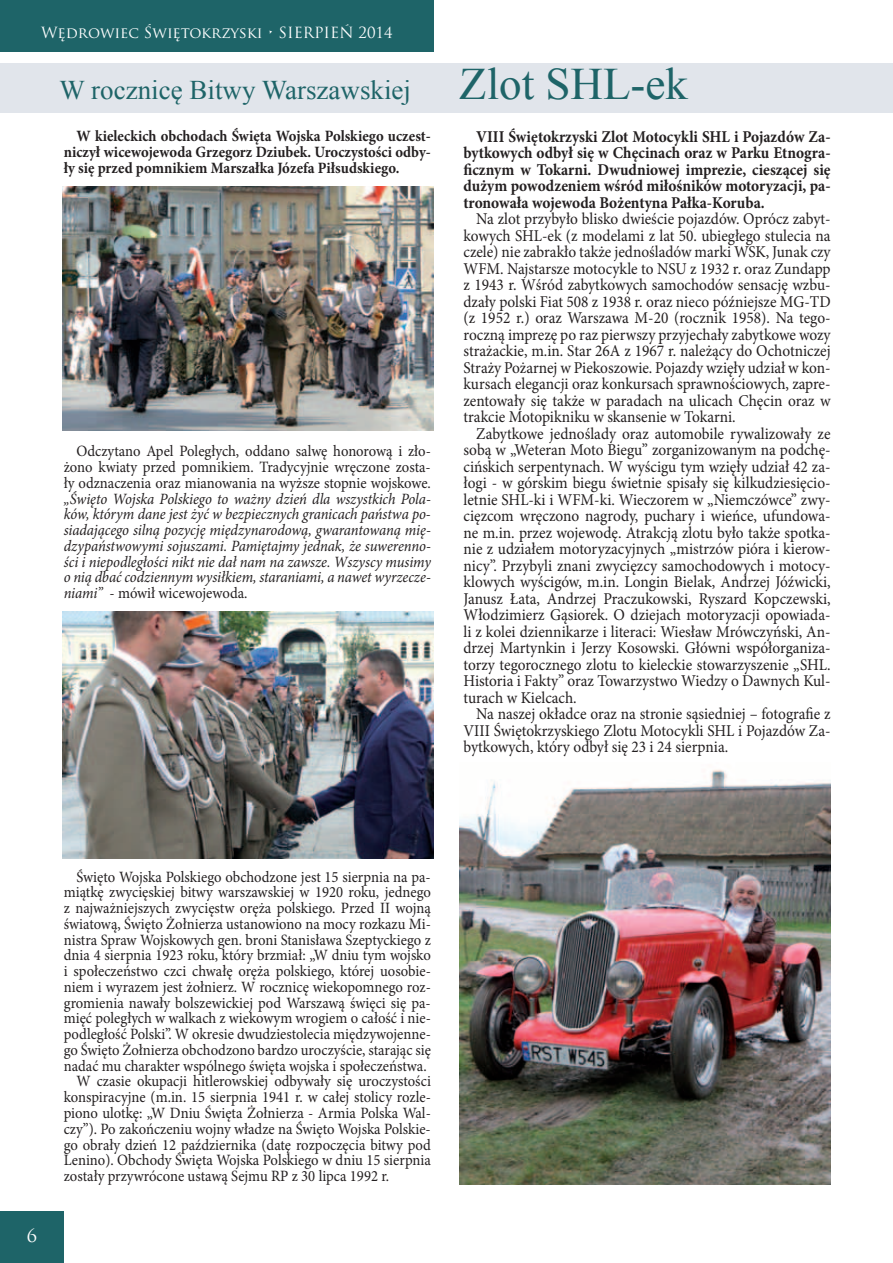
<style>
.page{position:relative;width:893px;height:1263px;background:#fff}
.page>*{position:absolute;margin:0;border:0;box-sizing:border-box;transform-origin:0 0}
.t1{font:27px "Times New Roman";color:#1e6468}
.t2{font:18px "Trajan Pro";color:#fff}
.t3{font:16.5px/16.5px "Minion Pro";color:#231f20;text-align:justify;scale:.93 1}
.t4{font:700 16.5px/16.5px "Minion Pro";color:#231f20;text-align:justify;scale:.93 1}
.t5{font:15.75px/15.8px "Minion Pro";color:#231f20;text-align:justify;scale:.93 1}
.t6{font:italic 15.75px/15.8px "Minion Pro";letter-spacing:-.005em;color:#231f20;text-align:justify;scale:.93 1}
.t7{font:700 15.75px/15.8px "Minion Pro";color:#231f20;text-align:justify;scale:.93 1}
.t8{font:15px "Trajan Pro";color:#fff}
.s1{font-size:45px}
.s2{font-style:normal}
</style>
<div class="page">
<div style="left:0;top:0;width:434px;height:51px;background:#1e6468"></div>
<div style="left:0;top:1212px;width:64px;height:51px;background:#1e6468"></div>
<div style="left:0;top:63px;width:893px;height:50px;background:#e1e5eb"></div>
<img style="left:459px;top:769px;width:372px;height:415px">
<img style="left:63px;top:186px;width:371px;height:244px">
<img style="left:63px;top:611px;width:371px;height:247px">
<p class="t8" style="left:41px;top:23px;width:353px">Wędrowiec Świętokrzyski • SIERPIEŃ 2014</p>
<h1 class="t1" style="left:60px;top:72px;width:630px">W rocznicę Bitwy Warszawskiej <span class="s1">Zlot SHL-ek</span></h1>
<p class="t4" style="left:463px;top:128px;width:396px;text-indent:13px">VIII Świętokrzyski Zlot Motocykli SHL i Pojazdów Za&shy;bytkowych odbył się w Chęcinach oraz w Parku Etnogra&shy;ficznym w Tokarni. Dwudniowej imprezie, cieszącej się dużym powodzeniem wśród miłośników motoryzacji, pa&shy;tronowała wojewoda Bożentyna Pałka-Koruba.</p>
<p class="t3" style="left:463px;top:211px;width:396px;text-indent:13px">Na zlot przybyło blisko dwieście pojazdów. Oprócz zabyt&shy;kowych SHL-ek (z modelami z lat 50. ubiegłego stulecia na czele) nie zabrakło także jednośladów marki WSK, Junak czy WFM. Najstarsze motocykle to NSU z 1932 r. oraz Zundapp z 1943 r. Wśród zabytkowych samochodów sensację wzbu&shy;dzały polski Fiat 508 z 1938 r. oraz nieco późniejsze MG-TD (z 1952 r.) oraz Warszawa M-20 (rocznik 1958). Na tego&shy;roczną imprezę po raz pierwszy przyjechały zabytkowe wozy strażackie, m.in. Star 26A z 1967 r. należący do Ochotniczej Straży Pożarnej w Piekoszowie. Pojazdy wzięły udział w kon&shy;kursach elegancji oraz konkursach sprawnościowych, zapre&shy;zentowały się także w paradach na ulicach Chęcin oraz w trakcie Motopikniku w skansenie w Tokarni.</p>
<p class="t3" style="left:463px;top:425px;width:396px;text-indent:13px">Zabytkowe jednoślady oraz automobile rywalizowały ze sobą w „Weteran Moto Biegu” zorganizowanym na podchę&shy;cińskich serpentynach. W wyścigu tym wzięły udział 42 za&shy;łogi - w górskim biegu świetnie spisały się kilkudziesięcio&shy;letnie SHL-ki i WFM-ki. Wieczorem w „Niemczówce” zwy&shy;cięzcom wręczono nagrody, puchary i wieńce, ufundowa&shy;ne m.in. przez wojewodę. Atrakcją zlotu było także spotka&shy;nie z udziałem motoryzacyjnych „mistrzów pióra i kierow&shy;nicy”. Przybyli znani zwycięzcy samochodowych i motocy&shy;klowych wyścigów, m.in. Longin Bielak, Andrzej Jóźwicki, Janusz Łata, Andrzej Praczukowski, Ryszard Kopczewski, Włodzimierz Gąsiorek. O dziejach motoryzacji opowiada&shy;li z kolei dziennikarze i literaci: Wiesław Mrówczyński, An&shy;drzej Martynkin i Jerzy Kosowski. Główni współorganiza&shy;torzy tegorocznego zlotu to kieleckie stowarzyszenie „SHL.<br>Historia i Fakty” oraz Towarzystwo Wiedzy o Dawnych Kul&shy;turach w Kielcach.</p>
<p class="t3" style="left:463px;top:706px;width:396px;text-indent:13px">Na naszej okładce oraz na stronie sąsiedniej – fotografie z VIII Świętokrzyskiego Zlotu Motocykli SHL i Pojazdów Za&shy;bytkowych, który odbył się 23 i 24 sierpnia.</p>
<p class="t7" style="left:64px;top:128px;width:396px;text-indent:13px">W kieleckich obchodach Święta Wojska Polskiego uczest&shy;niczył wicewojewoda Grzegorz Dziubek. Uroczystości odby&shy;ły się przed pomnikiem Marszałka Józefa Piłsudskiego.</p>
<p class="t5" style="left:64px;top:444px;width:396px;text-indent:13px">Odczytano Apel Poległych, oddano salwę honorową i zło&shy;żono kwiaty przed pomnikiem. Tradycyjnie wręczone zosta&shy;ły odznaczenia oraz mianowania na wyższe stopnie wojskowe.</p>
<p class="t6" style="left:64px;top:491px;width:396px">„Święto Wojska Polskiego to ważny dzień dla wszystkich Pola&shy;ków, którym dane jest żyć w bezpiecznych granicach państwa po&shy;siadającego silną pozycję międzynarodową, gwarantowaną mię&shy;dzypaństwowymi sojuszami. Pamiętajmy jednak, że suwerenno&shy;ści i niepodległości nikt nie dał nam na zawsze. Wszyscy musimy o nią dbać codziennym wysiłkiem, staraniami, a nawet wyrzecze&shy;niami” <span class="s2">- mówił wicewojewoda.</span></p>
<p class="t2" style="left:27px;top:1224px;width:12px">6</p>
<p class="t5" style="left:77px;top:869px;width:382px">Święto Wojska Polskiego obchodzone jest 15 sierpnia na pa-</p>
<p class="t5" style="left:64px;top:885px;width:396px">miątkę zwycięskiej bitwy warszawskiej w 1920 roku, jednego</p>
<p class="t5" style="left:64px;top:900px;width:396px">z najważniejszych zwycięstw oręża polskiego. Przed II wojną</p>
<p class="t5" style="left:64px;top:916px;width:396px">światową, Święto Żołnierza ustanowiono na mocy rozkazu Mi-</p>
<p class="t5" style="left:64px;top:932px;width:396px">nistra Spraw Wojskowych gen. broni Stanisława Szeptyckiego z</p>
<p class="t5" style="left:64px;top:948px;width:396px">dnia 4 sierpnia 1923 roku, który brzmiał: „W dniu tym wojsko</p>
<p class="t5" style="left:64px;top:963px;width:396px">i społeczeństwo czci chwałę oręża polskiego, której uosobie-</p>
<p class="t5" style="left:64px;top:979px;width:396px">niem i wyrazem jest żołnierz. W rocznicę wiekopomnego roz-</p>
<p class="t5" style="left:64px;top:995px;width:396px">gromienia nawały bolszewickiej pod Warszawą święci się pa-</p>
<p class="t5" style="left:64px;top:1011px;width:396px">mięć poległych w walkach z wiekowym wrogiem o całość i nie-</p>
<p class="t5" style="left:64px;top:1026px;width:396px">podległość Polski”. W okresie dwudziestolecia międzywojenne-</p>
<p class="t5" style="left:64px;top:1042px;width:396px">go Święto Żołnierza obchodzono bardzo uroczyście, starając się</p>
<p class="t5" style="left:64px;top:1058px;width:392px">nadać mu charakter wspólnego święta wojska i społeczeństwa.</p>
<p class="t5" style="left:77px;top:1074px;width:383px">W czasie okupacji hitlerowskiej odbywały się uroczystości</p>
<p class="t5" style="left:64px;top:1089px;width:396px">konspiracyjne (m.in. 15 sierpnia 1941 r. w całej stolicy rozle-</p>
<p class="t5" style="left:64px;top:1105px;width:396px">piono ulotkę: „W Dniu Święta Żołnierza - Armia Polska Wal-</p>
<p class="t5" style="left:64px;top:1121px;width:396px">czy”). Po zakończeniu wojny władze na Święto Wojska Polskie-</p>
<p class="t5" style="left:64px;top:1137px;width:396px">go obrały dzień 12 października (datę rozpoczęcia bitwy pod</p>
<p class="t5" style="left:64px;top:1152px;width:396px">Lenino). Obchody Święta Wojska Polskiego w dniu 15 sierpnia</p>
<p class="t5" style="left:64px;top:1168px;width:351px">zostały przywrócone ustawą Sejmu RP z 30 lipca 1992 r.</p>
</div>
